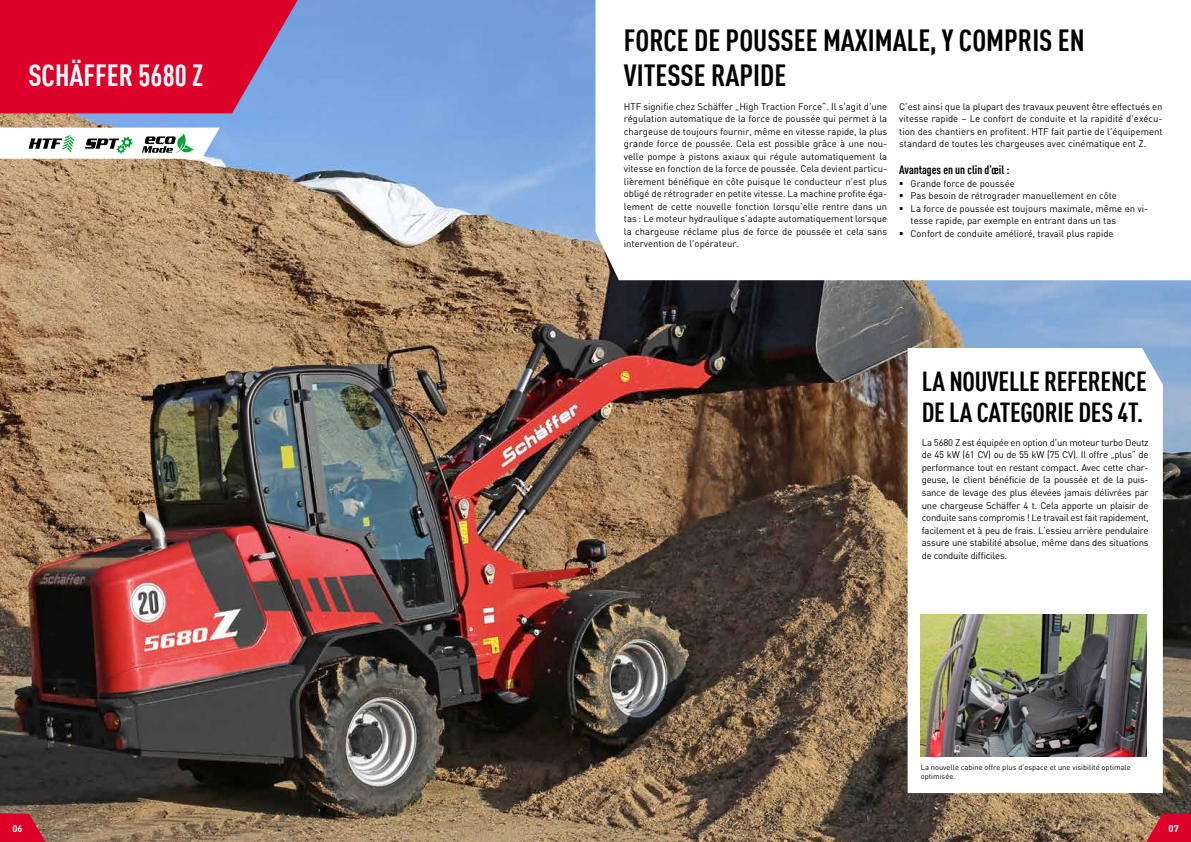
<style>
.page{position:relative;width:1191px;height:842px;background:#fff}
.page>*{position:absolute;margin:0;border:0;box-sizing:border-box;transform-origin:0 0}
.t1{font:700 condensed 30px/34.5px "DIN Offc Pro";color:#000}
.t2{font:700 condensed 30px "DIN Offc Pro";color:#fff}
.t3{font:700 condensed 27px/31px "DIN Offc Pro";letter-spacing:-.01em;color:#000}
.t4{font:700 condensed 12px "DIN Offc Pro";color:#000}
.t5{font:9.5px/12.5px "DIN Offc Pro";color:#000;text-align:justify}
.t6{font:700 9.5px "DIN Offc Pro";color:#fff}
.t7{font:7.5px/9px "DIN Offc Pro";color:#000}
</style>
<div class="page">
<img style="left:0;top:0;width:1191px;height:842px">
<svg style="left:0;top:814px;width:45px;height:28px"></svg>
<svg style="left:0;top:0;width:298px;height:113px;background:#d2123d"></svg>
<svg style="left:1146px;top:814px;width:45px;height:28px"></svg>
<svg style="left:0;top:128px;width:220px;height:31px"></svg>
<svg style="left:595px;top:0;width:596px;height:280px"></svg>
<svg style="left:907px;top:348px;width:255px;height:445px"></svg>
<img style="left:920px;top:615px;width:226px;height:142px">
<h1 class="t2" style="left:28px;top:53px;width:176px">SCHÄFFER 5680 Z</h1>
<p class="t6" style="left:12px;top:821px;width:12px">06</p>
<h1 class="t1" style="left:624px;top:21px;width:462px">FORCE DE POUSSEE MAXIMALE, Y COMPRIS EN<br>VITESSE RAPIDE</h1>
<p class="t5" style="left:624px;top:99px;width:265px">HTF signifie chez Schäffer „High Traction Force“. Il s’agit d’une régulation automatique de la force de poussée qui permet à la chargeuse de toujours fournir, même en vitesse rapide, la plus grande force de poussée. Cela est possible grâce à une nou&shy;velle pompe à pistons axiaux qui régule automatiquement la vitesse en fonction de la force de poussée. Cela devient particu&shy;lièrement bénéfique en côte puisque le conducteur n’est plus obligé de rétrograder en petite vitesse. La machine profite éga&shy;lement de cette nouvelle fonction lorsqu’elle rentre dans un tas : Le moteur hydraulique s’adapte automatiquement lorsque la chargeuse réclame plus de force de poussée et cela sans intervention de l’opérateur.</p>
<p class="t5" style="left:899px;top:99px;width:265px">C’est ainsi que la plupart des travaux peuvent être effectués en vitesse rapide – Le confort de conduite et la rapidité d’exécu&shy;tion des chantiers en profitent. HTF fait partie de l’équipement standard de toutes les chargeuses avec cinématique ent Z.</p>
<p class="t4" style="left:899px;top:161px;width:112px">Avantages en un clin d’œil :</p>
<p class="t5" style="left:899px;top:176px;width:117px">▪ Grande force de poussée</p>
<p class="t5" style="left:899px;top:189px;width:219px">▪ Pas besoin de rétrograder manuellement en côte</p>
<p class="t5" style="left:910px;top:201px;width:239px;text-indent:-11px">▪ La force de poussée est toujours maximale, même en vi&shy;tesse rapide, par exemple en entrant dans un tas</p>
<p class="t5" style="left:899px;top:226px;width:216px">▪ Confort de conduite amélioré, travail plus rapide</p>
<h2 class="t3" style="left:921px;top:364px;width:226px">LA NOUVELLE REFERENCE<br>DE LA CATEGORIE DES 4T.</h2>
<p class="t5" style="left:921px;top:436px;width:228px">La 5680 Z est équipée en option d’un moteur turbo Deutz de 45 kW (61 CV) ou de 55 kW (75 CV). Il offre „plus“ de performance tout en restant compact. Avec cette char&shy;geuse, le client bénéficie de la poussée et de la puis&shy;sance de levage des plus élevées jamais délivrées par une chargeuse Schäffer 4 t. Cela apporte un plaisir de conduite sans compromis ! Le travail est fait rapidement, facilement et à peu de frais. L‘essieu arrière pendulaire assure une stabilité absolue, même dans des situations de conduite difficiles.</p>
<p class="t7" style="left:920px;top:762px;width:212px">La nouvelle cabine offre plus d‘espace et une visibilité optimale optimisée.</p>
<p class="t6" style="left:1168px;top:821px;width:12px">07</p>
</div>
